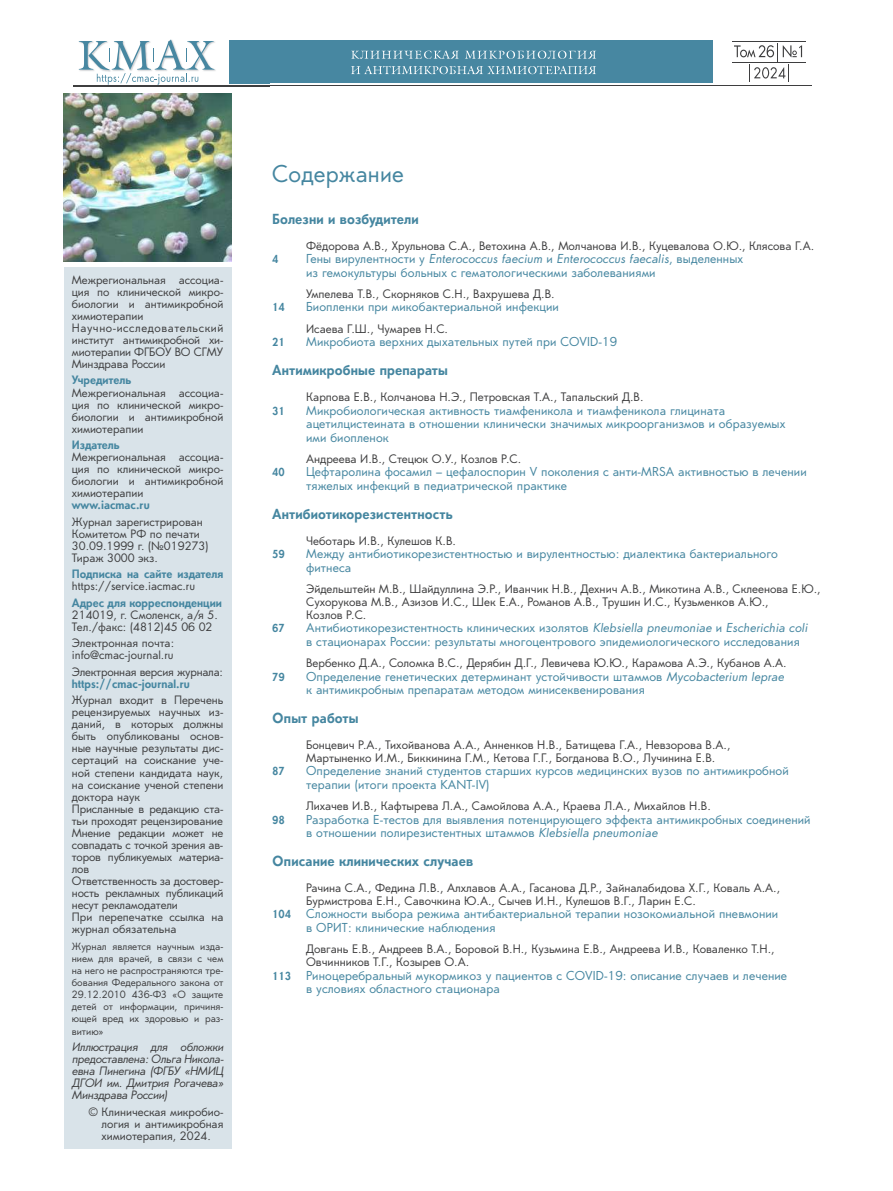
<style>
.page{position:relative;width:893px;height:1191px;background:#fff}
.page>*{position:absolute;margin:0;border:0;box-sizing:border-box;transform-origin:0 0}
.t1{font:22.5px "Orenburg C";letter-spacing:.01em;color:#4586a0}
.t2{font:700 13.5px "Orenburg C";letter-spacing:.01em;color:#4586a0}
.t3{font:12px/13.5px "Orenburg C";letter-spacing:.01em;color:#4586a0}
.t4{font:11.4px/12.9px "Orenburg C";color:#3e3e3f}
.t5{font:11.25px/12px "Orenburg C";color:#3e3e3f}
.t6{font:italic 11.25px/12px "Orenburg C";letter-spacing:-.02em;color:#3e3e3f;text-align:justify}
.t7{font:700 11.25px "Orenburg C";color:#4586a0}
.t8{font:700 10.8px "Orenburg C";letter-spacing:.01em;color:#4586a0;scale:.95 1}
.t9{font:9.75px/12px "Orenburg C";color:#3e3e3f;text-align:justify}
.s1{font-style:italic}
.s2{font-weight:700;font-size:10.8px}
</style>
<div class="page">
<div style="left:229px;top:41px;width:484px;height:42px;background:#4787a1"></div>
<svg style="left:351px;top:50px;width:108px;height:9px"></svg>
<svg style="left:465px;top:51px;width:131px;height:8px"></svg>
<svg style="left:351px;top:66px;width:245px;height:8px"></svg>
<hr style="left:73px;top:86px;width:739px;height:1px;background:#3e3e3f">
<img style="left:73px;top:40px;width:196px;height:54px">
<img style="left:229px;top:41px;width:40px;height:42px">
<img style="left:73px;top:86px;width:196px;height:1px">
<svg style="left:79px;top:39px;width:135px;height:46px"></svg>
<hr style="left:732px;top:63px;width:74px;height:1px;background:#3e3e3f">
<hr style="left:732px;top:42px;width:74px;height:1px;background:#3e3e3f">
<svg style="left:734px;top:43px;width:68px;height:39px"></svg>
<img style="left:64px;top:94px;width:168px;height:167px">
<div style="left:64px;top:267px;width:167px;height:881px;background:#d9e3e9"></div>
<p class="t5" style="left:72px;top:274px;width:153px">Межрегиональная ассоциа&shy;ция по клинической микро&shy;биологии и антимикробной химиотерапии<br>Научно-исследовательский институт антимикробной хи&shy;миотерапии ФГБОУ ВО СГМУ<br>Минздрава России</p>
<p class="t7" style="left:72px;top:373px;width:61px">Учредитель</p>
<p class="t5" style="left:72px;top:386px;width:153px;text-align:justify">Межрегиональная ассоциа&shy;ция по клинической микро&shy;биологии и антимикробной химиотерапии</p>
<p class="t7" style="left:72px;top:438px;width:49px">Издатель</p>
<p class="t5" style="left:72px;top:451px;width:153px;text-align:justify">Межрегиональная ассоциа&shy;ция по клинической микро&shy;биологии и антимикробной химиотерапии</p>
<p class="t7" style="left:72px;top:498px;width:79px">www.iacmac.ru</p>
<p class="t5" style="left:72px;top:516px;width:138px">Журнал зарегистрирован<br>Комитетом РФ по печати<br>30.09.1999 г. (№019273)<br>Тираж 3000 экз.</p>
<p class="t7" style="left:72px;top:567px;width:153px">Подписка на сайте издателя</p>
<p class="t5" style="left:72px;top:580px;width:125px">https://service.iacmac.ru</p>
<p class="t7" style="left:72px;top:595px;width:152px">Адрес для корреспонденции</p>
<p class="t5" style="left:72px;top:609px;width:148px">214019, г. Смоленск, а/я 5.<br>Тел./факс: (4812)45 06 02</p>
<p class="t5" style="left:72px;top:637px;width:104px">Электронная почта: info@cmac-journal.ru</p>
<p class="t5" style="left:72px;top:665px;width:153px">Электронная версия журнала:</p>
<p class="t7" style="left:72px;top:676px;width:120px">https://cmac-journal.ru</p>
<p class="t5" style="left:72px;top:694px;width:153px">Журнал входит в Перечень рецензируемых научных из&shy;даний, в которых должны быть опубликованы основ&shy;ные научные результаты дис&shy;сертаций на соискание уче&shy;ной степени кандидата наук, на соискание ученой степени доктора наук<br>Присланные в редакцию ста&shy;тьи проходят рецензирование<br>Мнение редакции может не совпадать с точкой зрения ав&shy;торов публикуемых материа&shy;лов<br>Ответственность за достовер&shy;ность рекламных публикаций несут рекламодатели<br>При перепечатке ссылка на журнал обязательна</p>
<p class="t9" style="left:72px;top:940px;width:153px">Журнал является научным изда&shy;нием для врачей, в связи с чем на него не распространяются тре&shy;бования Федерального закона от 29.12.2010 436-ФЗ «О защите детей от информации, причиня&shy;ющей вред их здоровью и раз&shy;витию»</p>
<p class="t6" style="left:72px;top:1041px;width:153px">Иллюстрация для обложки предоставлена: Ольга Никола&shy;евна Пинегина (ФГБУ «НМИЦ ДГОИ им. Дмитрия Рогачева» Минздрава России)</p>
<p class="t5" style="left:102px;top:1105px;width:123px;text-align:justify;text-indent:-13px">© Клиническая микробио&shy;логия и антимикробная химиотерапия, 2024.</p>
<h1 class="t1" style="left:272px;top:160px;width:133px">Содержание</h1>
<p class="t2" style="left:272px;top:210px;width:148px">Болезни и возбудители</p>
<p class="t4" style="left:306px;top:239px;width:510px">Фёдорова А.В., Хрульнова С.А., Ветохина А.В., Молчанова И.В., Куцевалова О.Ю., Клясова Г.А.</p>
<p class="t8" style="left:272px;top:252px;width:8px">4</p>
<p class="t3" style="left:306px;top:252px;width:439px">Гены вирулентности у <span class="s1">Enterococcus faecium</span> и <span class="s1">Enterococcus faecalis</span>, выделенных из гемокультуры больных с гематологическими заболеваниями</p>
<p class="t4" style="left:306px;top:287px;width:250px">Умпелева Т.В., Скорняков С.Н., Вахрушева Д.В.</p>
<p class="t8" style="left:272px;top:300px;width:15px">14</p>
<p class="t3" style="left:306px;top:300px;width:254px">Биопленки при микобактериальной инфекции</p>
<p class="t4" style="left:306px;top:322px;width:143px">Исаева Г.Ш., Чумарев Н.С.</p>
<p class="t8" style="left:272px;top:335px;width:15px">21</p>
<p class="t3" style="left:306px;top:335px;width:312px">Микробиота верхних дыхательных путей при COVID-19</p>
<p class="t2" style="left:272px;top:362px;width:177px">Антимикробные препараты</p>
<p class="t4" style="left:306px;top:390px;width:339px">Карпова Е.В., Колчанова Н.Э., Петровская Т.А., Тапальский Д.В.</p>
<p class="t8" style="left:272px;top:403px;width:15px">31</p>
<p class="t3" style="left:306px;top:403px;width:481px">Микробиологическая активность тиамфеникола и тиамфеникола глицината ацетилцистеината в отношении клинически значимых микроорганизмов и образуемых ими биопленок</p>
<p class="t4" style="left:306px;top:452px;width:217px">Андреева И.В., Стецюк О.У., Козлов Р.С.</p>
<p class="t8" style="left:272px;top:465px;width:15px">40</p>
<p class="t3" style="left:306px;top:465px;width:502px">Цефтаролина фосамил – цефалоспорин V поколения с анти-MRSA активностью в лечении тяжелых инфекций в педиатрической практике</p>
<p class="t2" style="left:272px;top:505px;width:182px">Антибиотикорезистентность</p>
<p class="t4" style="left:306px;top:534px;width:151px">Чеботарь И.В., Кулешов К.В.</p>
<p class="t8" style="left:272px;top:547px;width:15px">59</p>
<p class="t3" style="left:306px;top:547px;width:473px">Между антибиотикорезистентностью и вирулентностью: диалектика бактериального фитнеса</p>
<p class="t4" style="left:306px;top:582px;width:516px">Эйдельштейн М.В., Шайдуллина Э.Р., Иванчик Н.В., Дехнич А.В., Микотина А.В., Склеенова Е.Ю.,<br>Сухорукова М.В., Азизов И.С., Шек Е.А., Романов А.В., Трушин И.С., Кузьменков А.Ю.,<br>Козлов Р.С.</p>
<p class="t8" style="left:272px;top:621px;width:15px">67</p>
<p class="t3" style="left:306px;top:621px;width:503px">Антибиотикорезистентность клинических изолятов <span class="s1">Klebsiella pneumoniae</span> и <span class="s1">Escherichia coli </span>в стационарах России: результаты многоцентрового эпидемиологического исследования</p>
<p class="t4" style="left:306px;top:657px;width:482px">Вербенко Д.А., Соломка В.С., Дерябин Д.Г., Левичева Ю.Ю., Карамова А.Э., Кубанов А.А.</p>
<p class="t8" style="left:272px;top:670px;width:15px">79</p>
<p class="t3" style="left:306px;top:670px;width:479px">Определение генетических детерминант устойчивости штаммов <span class="s1">Mycobacterium leprae </span>к антимикробным препаратам методом минисеквенирования</p>
<p class="t2" style="left:272px;top:709px;width:88px">Опыт работы</p>
<p class="t4" style="left:306px;top:738px;width:426px">Бонцевич Р.А., Тихойванова А.А., Анненков Н.В., Батищева Г.А., Невзорова В.А.,<br>Мартыненко И.М., Биккинина Г.М., Кетова Г.Г., Богданова В.О., Лучинина Е.В.</p>
<p class="t8" style="left:272px;top:764px;width:15px">87</p>
<p class="t3" style="left:306px;top:764px;width:484px">Определение знаний студентов старших курсов медицинских вузов по антимикробной терапии (итоги проекта KANT-IV)</p>
<p class="t4" style="left:306px;top:799px;width:406px">Лихачев И.В., Кафтырева Л.А., Самойлова А.А., Краева Л.А., Михайлов Н.В.</p>
<p class="t8" style="left:272px;top:812px;width:15px">98</p>
<p class="t3" style="left:306px;top:812px;width:506px">Разработка Е-тестов для выявления потенцирующего эффекта антимикробных соединений в отношении полирезистентных штаммов <span class="s1">Klebsiella pneumoniae</span></p>
<p class="t2" style="left:272px;top:852px;width:203px">Описание клинических случаев</p>
<p class="t4" style="left:306px;top:881px;width:476px">Рачина С.А., Федина Л.В., Алхлавов А.А., Гасанова Д.Р., Зайналабидова Х.Г., Коваль А.А.,<br>Бурмистрова Е.Н., Савочкина Ю.А., Сычев И.Н., Кулешов В.Г., Ларин Е.С.</p>
<p class="t3" style="left:306px;top:907px;width:474px;text-indent:-34px"><span class="s2">104</span> Сложности выбора режима антибактериальной терапии нозокомиальной пневмонии в ОРИТ: клинические наблюдения</p>
<p class="t4" style="left:306px;top:942px;width:470px">Довгань Е.В., Андреев В.А., Боровой В.Н., Кузьмина Е.В., Андреева И.В., Коваленко Т.Н.,<br>Овчинников Т.Г., Козырев О.А.</p>
<p class="t3" style="left:306px;top:968px;width:482px;text-indent:-34px"><span class="s2">113</span> Риноцеребральный мукормикоз у пациентов с COVID-19: описание случаев и лечение в условиях областного стационара</p>
</div>
